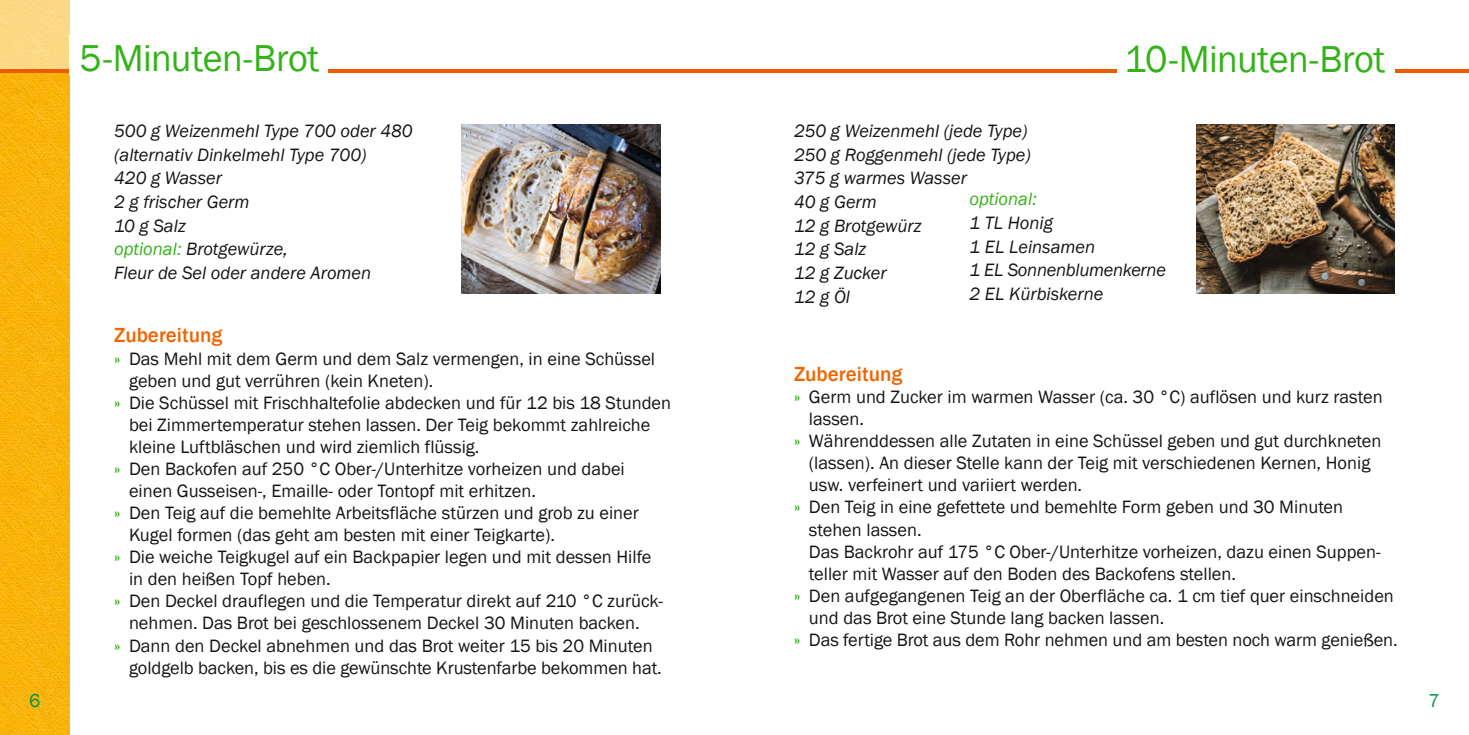
<style>
.page{position:relative;width:1469px;height:735px;background:#fff}
.page>*{position:absolute;margin:0;border:0;box-sizing:border-box;transform-origin:0 0}
.Abschnittsüberschrift{font:38.5px "Franklin Gothic";letter-spacing:-.015em;color:#33b318}
.t1{font:500 21px "Franklin Gothic";color:#f06500}
.t2{font:19.25px "Franklin Gothic";color:#00954d}
.Tipps{font:18.38px/22.1px "Franklin Gothic";color:#151513}
.t3{font:italic 18.38px "Franklin Gothic";color:#151513}
.t4{font:italic 18.38px "Franklin Gothic";color:#33b318}
.s1{color:#33b318}
.s2{font-weight:600;color:#33b318}
</style>
<div class="page">
<img style="left:0;top:0;width:69px;height:734px">
<hr style="left:0;top:69px;width:734px;height:4px;background:#f05a00">
<hr style="left:734px;top:69px;width:734px;height:4px;background:#f05a00">
<img style="left:461px;top:125px;width:199px;height:168px">
<div style="left:69px;top:35px;width:258px;height:39px;background:#fff"></div>
<div style="left:1116px;top:36px;width:278px;height:40px;background:#fff"></div>
<img style="left:1196px;top:124px;width:198px;height:169px">
<p class="t2" style="left:29px;top:688px;width:13px">6</p>
<p class="Abschnittsüberschrift" style="left:79px;top:34px;width:241px">5-Minuten-Brot</p>
<p class="Abschnittsüberschrift" style="left:1124px;top:35px;width:263px">10-Minuten-Brot</p>
<p class="t3" style="left:114px;top:119px;width:300px">500 g Weizenmehl Type 700 oder 480</p>
<p class="t3" style="left:114px;top:143px;width:254px">(alternativ Dinkelmehl Type 700)</p>
<p class="t3" style="left:114px;top:167px;width:109px">420 g Wasser</p>
<p class="t3" style="left:114px;top:190px;width:137px">2 g frischer Germ</p>
<p class="t3" style="left:114px;top:214px;width:73px">10 g Salz</p>
<p class="t3" style="left:114px;top:237px;width:175px"><span class="s1">optional:</span> Brotgewürze,</p>
<p class="t3" style="left:114px;top:261px;width:258px">Fleur de Sel oder andere Aromen</p>
<p class="t1" style="left:114px;top:322px;width:110px">Zubereitung</p>
<p class="Tipps" style="left:129px;top:347px;width:527px;text-indent:-15px"><span class="s2">»</span> Das Mehl mit dem Germ und dem Salz vermengen, in eine Schüssel geben und gut verrühren (kein Kneten).</p>
<p class="Tipps" style="left:129px;top:392px;width:543px;text-indent:-15px"><span class="s2">»</span> Die Schüssel mit Frischhaltefolie abdecken und für 12 bis 18 Stunden bei Zimmertemperatur stehen lassen. Der Teig bekommt zahlreiche kleine Luftbläschen und wird ziemlich flüssig.</p>
<p class="Tipps" style="left:129px;top:458px;width:497px;text-indent:-15px"><span class="s2">»</span> Den Backofen auf 250 °C Ober-/Unterhitze vorheizen und dabei einen Gusseisen-, Emaille- oder Tontopf mit erhitzen.</p>
<p class="Tipps" style="left:129px;top:502px;width:511px;text-indent:-15px"><span class="s2">»</span> Den Teig auf die bemehlte Arbeitsfläche stürzen und grob zu einer<br>Kugel formen (das geht am besten mit einer Teigkarte).</p>
<p class="Tipps" style="left:129px;top:546px;width:524px;text-indent:-15px"><span class="s2">»</span> Die weiche Teigkugel auf ein Backpapier legen und mit dessen Hilfe in den heißen Topf heben.</p>
<p class="Tipps" style="left:114px;top:590px;width:550px;text-align:center"><span class="s2">»</span> Den Deckel drauflegen und die Temperatur direkt auf 210 °C zurück&shy;nehmen. Das Brot bei geschlossenem Deckel 30 Minuten backen.</p>
<p class="Tipps" style="left:129px;top:634px;width:534px;text-indent:-15px"><span class="s2">»</span> Dann den Deckel abnehmen und das Brot weiter 15 bis 20 Minuten goldgelb backen, bis es die gewünschte Krustenfarbe bekommen hat.</p>
<p class="t3" style="left:794px;top:119px;width:235px">250 g Weizenmehl (jede Type)</p>
<p class="t3" style="left:794px;top:143px;width:238px">250 g Roggenmehl (jede Type)</p>
<p class="t3" style="left:794px;top:167px;width:174px">375 g warmes Wasser</p>
<p class="t3" style="left:794px;top:190px;width:84px">40 g Germ</p>
<p class="t3" style="left:794px;top:214px;width:129px">12 g Brotgewürz</p>
<p class="t3" style="left:794px;top:237px;width:74px">12 g Salz</p>
<p class="t3" style="left:794px;top:261px;width:94px">12 g Zucker</p>
<p class="t3" style="left:794px;top:285px;width:57px">12 g Öl</p>
<p class="t4" style="left:969px;top:188px;width:69px">optional:</p>
<p class="t3" style="left:969px;top:211px;width:85px">1 TL Honig</p>
<p class="t3" style="left:969px;top:235px;width:127px">1 EL Leinsamen</p>
<p class="t3" style="left:969px;top:258px;width:198px">1 EL Sonnenblumenkerne</p>
<p class="t3" style="left:969px;top:282px;width:135px">2 EL Kürbiskerne</p>
<p class="t1" style="left:794px;top:361px;width:110px">Zubereitung</p>
<p class="Tipps" style="left:809px;top:386px;width:575px;text-indent:-15px"><span class="s2">»</span> Germ und Zucker im warmen Wasser (ca. 30 °C) auflösen und kurz rasten lassen.</p>
<p class="Tipps" style="left:809px;top:430px;width:574px;text-indent:-15px"><span class="s2">»</span> Währenddessen alle Zutaten in eine Schüssel geben und gut durchkneten (lassen). An dieser Stelle kann der Teig mit verschiedenen Kernen, Honig usw. verfeinert und variiert werden.</p>
<p class="Tipps" style="left:809px;top:496px;width:536px;text-indent:-15px"><span class="s2">»</span> Den Teig in eine gefettete und bemehlte Form geben und 30 Minuten stehen lassen.</p>
<p class="Tipps" style="left:809px;top:540px;width:573px">Das Backrohr auf 175 °C Ober-/Unterhitze vorheizen, dazu einen Suppen&shy;teller mit Wasser auf den Boden des Backofens stellen.</p>
<p class="Tipps" style="left:809px;top:584px;width:586px;text-indent:-15px"><span class="s2">»</span> Den aufgegangenen Teig an der Oberfläche ca. 1 cm tief quer einschneiden und das Brot eine Stunde lang backen lassen.</p>
<p class="Tipps" style="left:794px;top:628px;width:605px"><span class="s2">»</span> Das fertige Brot aus dem Rohr nehmen und am besten noch warm genießen.</p>
<p class="t2" style="left:1428px;top:688px;width:13px">7</p>
</div>
